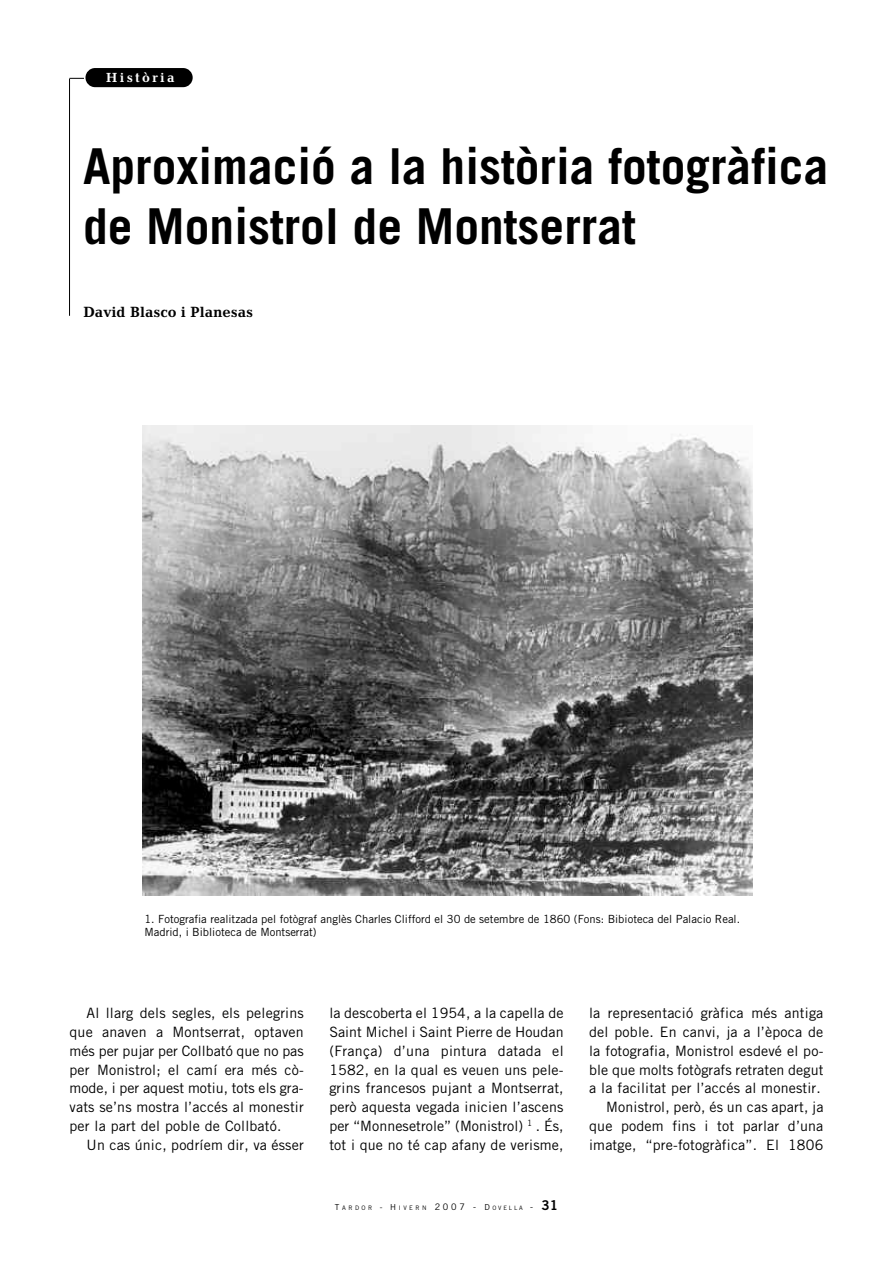
<style>
.page{position:relative;width:893px;height:1263px;background:#fff}
.page>*{position:absolute;margin:0;border:0;box-sizing:border-box;transform-origin:0 0}
.t1{font:700 49.5px/59.4px "Trade Gothic";color:#000}
.t2{font:700 15.15px "Candida BT";color:#000}
.t3{font:14.25px/18.8px "Trade Gothic";letter-spacing:.01em;color:#000;text-align:justify}
.t4{font:700 13.5px "Candida BT";letter-spacing:.17em;color:#fff}
.t5{font:11.25px/13.5px "Trade Gothic";color:#000}
.t6{font:6.15px "Trade Gothic";letter-spacing:.405em;color:#000}
.s1{font-size:8.25px}
.s2{font-size:9px}
.s3{font-size:6px}
.s4{font-family:"Trade Gothic Bold Two";font-size:13.5px}
</style>
<div class="page">
<div style="left:85px;top:68px;width:108px;height:19px;background:#000;border-radius:10px"></div>
<hr style="left:69px;top:79px;width:1px;height:237px;background:#000">
<svg style="left:70px;top:78px;width:14px;height:1px"></svg>
<img style="left:143px;top:426px;width:609px;height:470px">
<p class="t4" style="left:106px;top:73px;width:70px">Història</p>
<p class="t1" style="left:83px;top:142px;width:747px">Aproximació a la història fotogràfica de Monistrol de Montserrat</p>
<p class="t2" style="left:83px;top:307px;width:172px">David Blasco i Planesas</p>
<p class="t5" style="left:144px;top:913px;width:597px">1. Fotografia realitzada pel fotògraf anglès Charles Clifford el 30 de setembre de 1860 (Fons: Bibioteca del Palacio Real.<br>Madrid, i Biblioteca de Montserrat)</p>
<p class="t3" style="left:87px;top:1005px;width:219px">Al llarg dels segles, els pelegrins</p>
<p class="t3" style="left:70px;top:1024px;width:236px">que anaven a Montserrat, optaven</p>
<p class="t3" style="left:70px;top:1042px;width:236px">més per pujar per Collbató que no pas</p>
<p class="t3" style="left:70px;top:1061px;width:236px">per Monistrol; el camí era més cò-</p>
<p class="t3" style="left:70px;top:1080px;width:236px">mode, i per aquest motiu, tots els gra-</p>
<p class="t3" style="left:70px;top:1099px;width:236px">vats se’ns mostra l’accés al monestir</p>
<p class="t3" style="left:70px;top:1117px;width:213px">per la part del poble de Collbató.</p>
<p class="t3" style="left:87px;top:1136px;width:219px">Un cas únic, podríem dir, va ésser</p>
<p class="t3" style="left:329px;top:1005px;width:236px">la descoberta el 1954, a la capella de Saint Michel i Saint Pierre de Houdan (França) d’una pintura datada el 1582, en la qual es veuen uns pele&shy;grins francesos pujant a Montserrat, però aquesta vegada inicien l’ascens per “Monnesetrole” (Monistrol) <sup>1</sup> . És, tot i que no té cap afany de verisme,</p>
<p class="t3" style="left:589px;top:1005px;width:236px;text-align:right">la representació gràfica més antiga del poble. En canvi, ja a l’època de la fotografia, Monistrol esdevé el po&shy;ble que molts fotògrafs retraten degut a la facilitat per l’accés al monestir.<br>Monistrol, però, és un cas apart, ja que podem fins i tot parlar d’una imatge, “pre-fotogràfica”. El 1806</p>
<p class="t6" style="left:335px;top:1206px;width:225px"><span class="s1">T</span>ARDOR <span class="s1">- H</span>IVERN <span class="s2">2007 -</span> <span class="s1">D</span><span class="s3">OVELLA</span> <span class="s2">-</span> <span class="s4">31</span></p>
</div>
